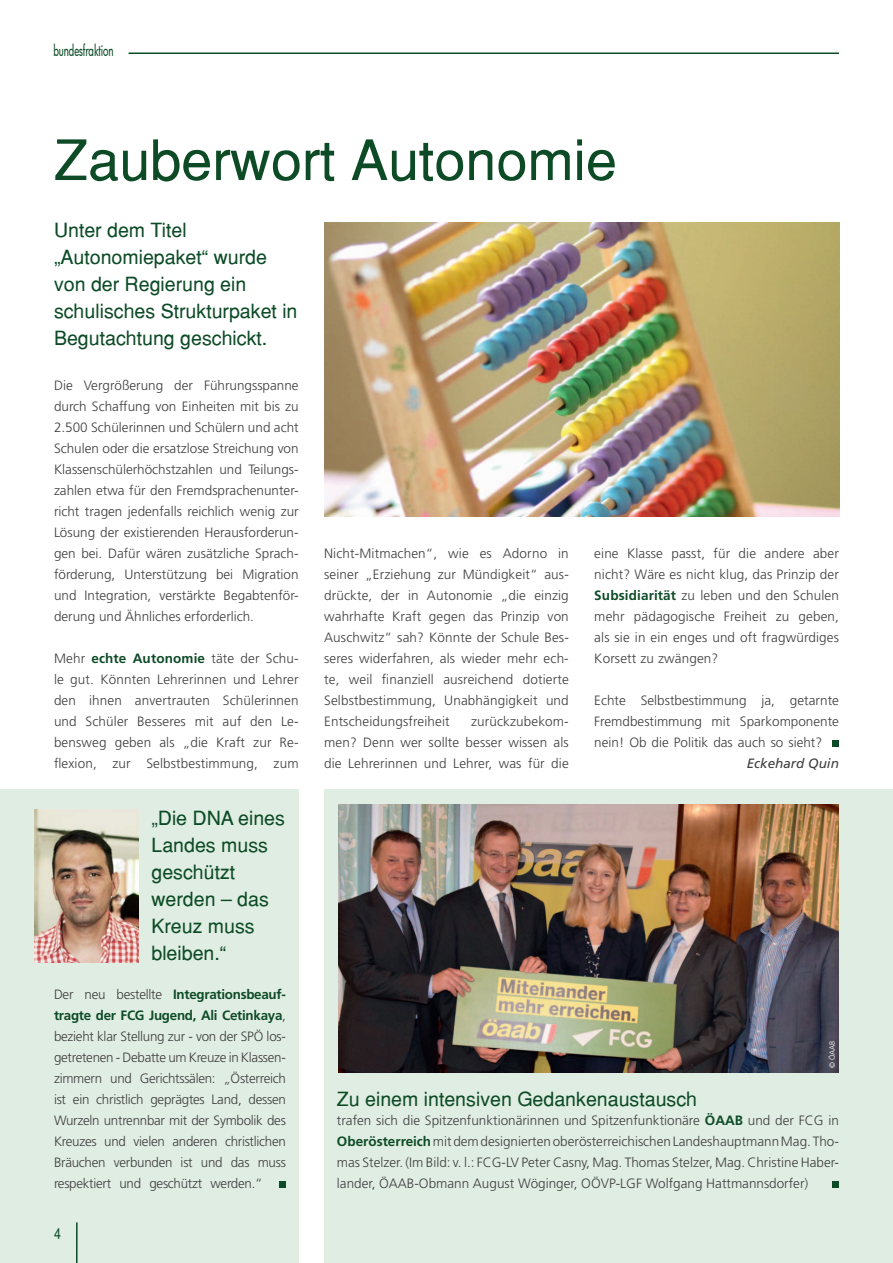
<style>
.page{position:relative;width:893px;height:1263px;background:#fff}
.page>*{position:absolute;margin:0;border:0;box-sizing:border-box;transform-origin:0 0}
.t1{font:55.5px "Helvetica";color:#0d4b27}
.t2{font:19.5px/27px "Helvetica";color:#0d4b27}
.t3{font:500 15px "Futura";letter-spacing:-.005em;color:#0d4b27;scale:.66 1}
.t4{font:condensed 15px "Helvetica";color:#0d4b27}
.t5{font:300 13.5px/21px "Frutiger";color:#3e3e3f;text-align:justify}
.t6{font:italic 13.5px "Frutiger";color:#3e3e3f}
.t7{font:300 7.5px "Frutiger";color:#fff}
.s1{font-weight:700;color:#0d4b27}
</style>
<div class="page">
<div style="left:0;top:789px;width:299px;height:474px;background:#e0ede2"></div>
<div style="left:324px;top:789px;width:569px;height:474px;background:#e0ede2"></div>
<hr style="left:76px;top:1222px;width:2px;height:41px;background:#0d4b27">
<hr style="left:129px;top:53px;width:710px;height:1px;background:#0d4b27">
<div style="left:832px;top:740px;width:7px;height:7px;background:#0d4b27"></div>
<img style="left:324px;top:222px;width:515px;height:294px">
<div style="left:279px;top:1181px;width:7px;height:7px;background:#0d4b27"></div>
<img style="left:34px;top:810px;width:105px;height:152px">
<div style="left:832px;top:1181px;width:7px;height:7px;background:#0d4b27"></div>
<img style="left:339px;top:804px;width:500px;height:269px">
<p class="t3" style="left:53px;top:40px;width:93px">bundesfraktion</p>
<h1 class="t1" style="left:54px;top:127px;width:564px">Zauberwort Autonomie</h1>
<h2 class="t2" style="left:54px;top:216px;width:245px">Unter dem Titel „Autonomiepaket“ wurde von der Regierung ein schulisches Strukturpaket in<br>Begutachtung geschickt.</h2>
<p class="t5" style="left:54px;top:375px;width:246px">Die Vergrößerung der Führungsspanne durch Schaffung von Einheiten mit bis zu 2.500 Schülerinnen und Schülern und acht Schulen oder die ersatzlose Streichung von Klassenschülerhöchstzahlen und Teilungs&shy;zahlen etwa für den Fremdsprachenunter&shy;richt tragen jedenfalls reichlich wenig zur Lösung der existierenden Herausforderun&shy;gen bei. Dafür wären zusätzliche Sprach&shy;förderung, Unterstützung bei Migration und Integration, verstärkte Begabtenför&shy;derung und Ähnliches erforderlich.</p>
<p class="t5" style="left:54px;top:648px;width:246px">Mehr <span class="s1">echte Autonomie</span> täte der Schu&shy;le gut. Könnten Lehrerinnen und Lehrer den ihnen anvertrauten Schülerinnen und Schüler Besseres mit auf den Le&shy;bensweg geben als „die Kraft zur Re&shy;flexion, zur Selbstbestimmung, zum</p>
<h2 class="t2" style="left:151px;top:804px;width:135px">„Die DNA eines<br>Landes muss geschützt werden – das<br>Kreuz muss bleiben.“</h2>
<p class="t5" style="left:54px;top:984px;width:233px">Der neu bestellte <span class="s1">Integrationsbeauf&shy;tragte der FCG Jugend, Ali Cetinkaya</span>, bezieht klar Stellung zur - von der SPÖ los&shy;getretenen - Debatte um Kreuze in Klassen&shy;zimmern und Gerichtssälen: „Österreich ist ein christlich geprägtes Land, dessen Wurzeln untrennbar mit der Symbolik des Kreuzes und vielen anderen christlichen Bräuchen verbunden ist und das muss respektiert und geschützt werden.“</p>
<p class="t4" style="left:54px;top:1225px;width:8px">4</p>
<p class="t5" style="left:324px;top:543px;width:246px">Nicht-Mitmachen“, wie es Adorno in seiner „Erziehung zur Mündigkeit“ aus&shy;drückte, der in Autonomie „die einzig wahrhafte Kraft gegen das Prinzip von Auschwitz“ sah? Könnte der Schule Bes&shy;seres widerfahren, als wieder mehr ech&shy;te, weil finanziell ausreichend dotierte Selbstbestimmung, Unabhängigkeit und Entscheidungsfreiheit</p>
<p class="t5" style="left:324px;top:711px;width:246px;text-indent:147px">zurückzubekom&shy;men? Denn wer sollte besser wissen als die Lehrerinnen und Lehrer, was für die</p>
<p class="t5" style="left:594px;top:543px;width:246px">eine Klasse passt, für die andere aber nicht? Wäre es nicht klug, das Prinzip der <span class="s1">Subsidiarität</span> zu leben und den Schulen mehr pädagogische Freiheit zu geben, als sie in ein enges und oft fragwürdiges Korsett zu zwängen?</p>
<p class="t5" style="left:594px;top:690px;width:246px">Echte Selbstbestimmung ja, getarnte Fremdbestimmung mit Sparkomponente nein! Ob die Politik das auch so sieht?</p>
<p class="t6" style="left:747px;top:755px;width:94px">Eckehard Quin</p>
<p class="t7" style="left:828px;top:1068px;width:29px;rotate:-90deg">© ÖAAB</p>
<h2 class="t2" style="left:337px;top:1085px;width:362px">Zu einem intensiven Gedankenaustausch</h2>
<p class="t5" style="left:337px;top:1110px;width:504px">trafen sich die Spitzenfunktionärinnen und Spitzenfunktionäre <span class="s1">ÖAAB</span> und der FCG in <span class="s1">Oberösterreich</span> mit dem designierten oberösterreichischen Landeshauptmann Mag. Tho&shy;mas Stelzer. (Im Bild: v. l.: FCG-LV Peter Casny, Mag. Thomas Stelzer, Mag. Christine Haber&shy;lander, ÖAAB-Obmann August Wöginger, OÖVP-LGF Wolfgang Hattmannsdorfer)</p>
</div>
